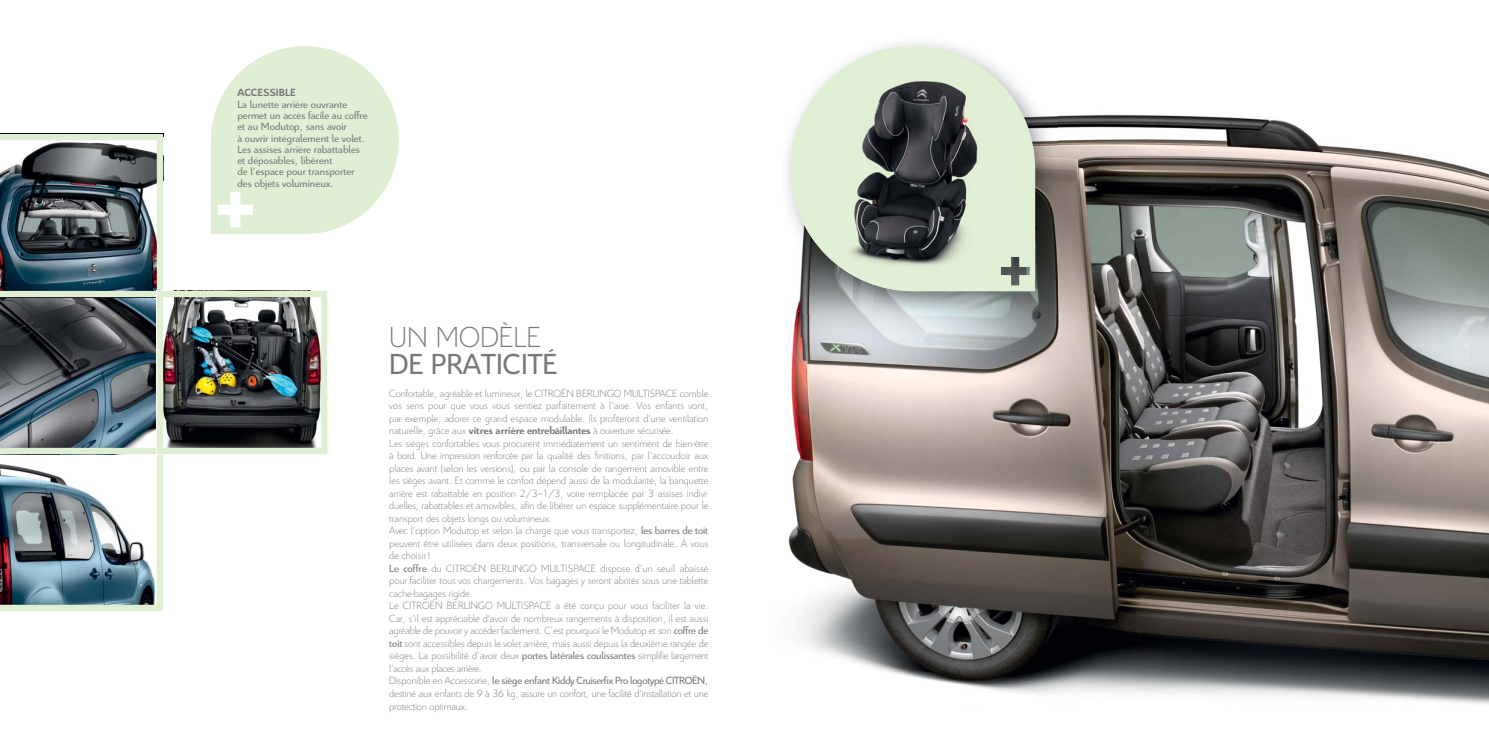
<style>
.page{position:relative;width:1489px;height:745px;background:#fff}
.page>*{position:absolute;margin:0;border:0;box-sizing:border-box;transform-origin:0 0}
.t1{font:31.25px "Citroen";color:#77787b}
.t2{font:300 31.25px "Citroen HPS";color:#77787b}
.t3{font:300 11.25px/12.5px "Citroen HPS";color:#77787b}
.t4{font:11.25px/11.2px "Citroen";color:#77787b}
.t5{font:11.25px "Citroen";letter-spacing:-.025em;color:#77787b}
.t6{font:700 11.25px "Citroen";color:#77787b}
.s1{font-family:"Citroen";font-weight:700}
.s2{font-family:"Citroen";font-weight:400}
.s3{font-family:"Citroen HPS";font-weight:300}
</style>
<div class="page">
<img style="left:788px;top:114px;width:700px;height:591px">
<svg style="left:211px;top:46px;width:188px;height:188px"></svg>
<img style="left:0;top:134px;width:163px;height:476px">
<img style="left:164px;top:298px;width:156px;height:149px">
<div style="left:157px;top:291px;width:170px;height:163px;border:6px solid #e0efd4"></div>
<img style="left:786px;top:42px;width:271px;height:271px">
<svg style="left:790px;top:46px;width:245px;height:245px"></svg>
<img style="left:797px;top:46px;width:231px;height:245px">
<p class="t6" style="left:237px;top:88px;width:60px">ACCESSIBLE</p>
<p class="t4" style="left:237px;top:99px;width:132px">La lunette arrière ouvrante permet un accès facile au coffre et au Modutop, sans avoir<br>à ouvrir intégralement le volet.<br>Les assises arrière rabattables et déposables, libèrent<br>de l’espace pour transporter des objets volumineux.</p>
<h1 class="t2" style="left:389px;top:324px;width:153px">UN MODÈLE</h1>
<h1 class="t1" style="left:389px;top:351px;width:170px">DE PRATICITÉ</h1>
<p class="t3" style="left:389px;top:387px;width:320px">Confortable, agréable et lumineux, le CITROËN BERLINGO MULTISPACE comble vos sens pour que vous vous sentiez parfaitement à l’aise. Vos enfants vont, par exemple, adorer ce grand espace modulable. Ils profiteront d’une ventilation naturelle, grâce aux <span class="s1">vitres arrière entrebâillantes</span> à ouverture sécurisée.<br>Les sièges confortables vous procurent immédiatement un sentiment de bien-être à bord. Une impression renforcée par la qualité des finitions, par l’accoudoir aux places avant (selon les versions), ou par la console de rangement amovible entre les sièges avant. Et comme le confort dépend aussi de la modularité, la banquette arrière est rabattable en position 2/3–1/3, voire remplacée par 3 assises indivi&shy;duelles, rabattables et amovibles, afin de libérer un espace supplémentaire pour le transport des objets longs ou volumineux.<br>Avec l’option Modutop et selon la charge que vous transportez, <span class="s2">les barres de toit </span>peuvent être utilisées dans deux positions, transversale ou longitudinale. À vous de choisir !<br><span class="s2">Le coffre</span> du CITROËN BERLINGO MULTISPACE dispose d’un seuil abaissé pour faciliter tous vos chargements. Vos bagages y seront abrités sous une tablette cache-bagages rigide.<br>Le CITROËN BERLINGO MULTISPACE a été conçu pour vous faciliter la vie.<br>Car, s’il est appréciable d’avoir de nombreux rangements à disposition, il est aussi agréable de pouvoir y accéder facilement. C’est pourquoi le Modutop et son <span class="s2">coffre de toit</span> sont accessibles depuis le volet arrière, mais aussi depuis la deuxième rangée de sièges. La possibilité d’avoir deux <span class="s2">portes latérales coulissantes</span> simplifie largement l’accès aux places arrière.</p>
<p class="t5" style="left:389px;top:676px;width:320px"><span class="s3">Disponible en Accessoirie,</span> le siège enfant Kiddy Cruiserfix Pro logotypé CITROËN,</p>
<p class="t3" style="left:389px;top:687px;width:320px">destiné aux enfants de 9 à 36 kg, assure un confort, une facilité d’installation et une protection optimaux.</p>
</div>
